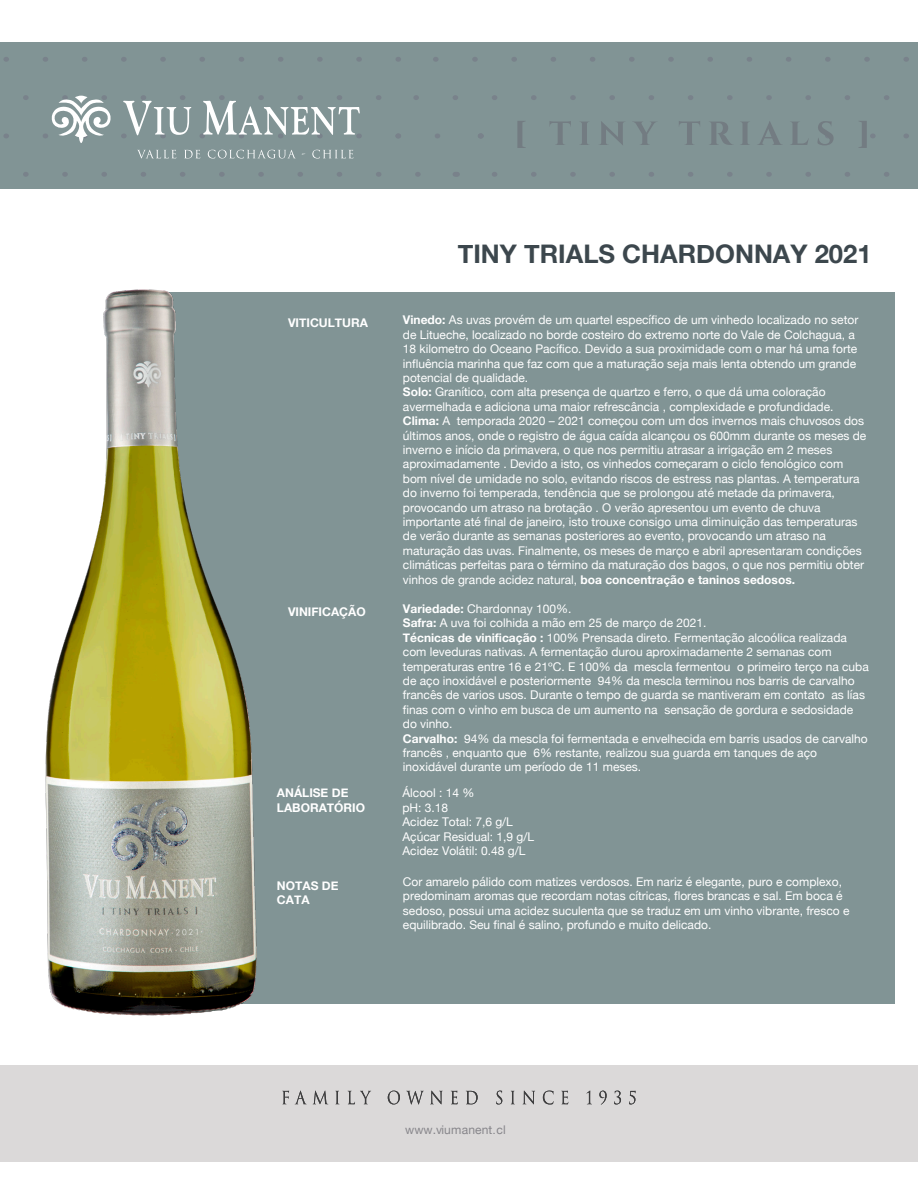
<style>
.page{position:relative;width:918px;height:1188px;background:#fff}
.page>*{position:absolute;margin:0;border:0;box-sizing:border-box;transform-origin:0 0}
.t1{font:700 25.65px "Helvetica Neue";color:#3c474d}
.t2{font:12px/14.4px "Helvetica Neue";color:#fff}
.t3{font:700 12px/14.4px "Helvetica Neue";color:#fff}
.t4{font:12px "Helvetica Neue";color:#87868b}
.s1{font-weight:700}
.s2{font-family:"Arial"}
</style>
<div class="page">
<div style="left:0;top:42px;width:918px;height:147px;background:#819495"></div>
<svg style="left:4px;top:57px;width:5px;height:5px"></svg>
<svg style="left:43px;top:57px;width:5px;height:5px"></svg>
<svg style="left:82px;top:57px;width:5px;height:5px"></svg>
<svg style="left:121px;top:57px;width:6px;height:5px"></svg>
<svg style="left:160px;top:57px;width:6px;height:5px"></svg>
<svg style="left:200px;top:57px;width:5px;height:5px"></svg>
<svg style="left:239px;top:57px;width:5px;height:5px"></svg>
<svg style="left:278px;top:57px;width:5px;height:5px"></svg>
<svg style="left:317px;top:57px;width:6px;height:5px"></svg>
<svg style="left:356px;top:57px;width:6px;height:5px"></svg>
<svg style="left:396px;top:57px;width:5px;height:5px"></svg>
<svg style="left:4px;top:134px;width:5px;height:4px"></svg>
<svg style="left:396px;top:134px;width:5px;height:4px"></svg>
<svg style="left:435px;top:134px;width:5px;height:4px"></svg>
<svg style="left:23px;top:95px;width:6px;height:5px"></svg>
<svg style="left:376px;top:95px;width:5px;height:5px"></svg>
<svg style="left:23px;top:172px;width:6px;height:5px"></svg>
<svg style="left:62px;top:172px;width:6px;height:5px"></svg>
<svg style="left:102px;top:172px;width:5px;height:5px"></svg>
<svg style="left:141px;top:172px;width:5px;height:5px"></svg>
<svg style="left:180px;top:172px;width:5px;height:5px"></svg>
<svg style="left:219px;top:172px;width:6px;height:5px"></svg>
<svg style="left:258px;top:172px;width:6px;height:5px"></svg>
<svg style="left:298px;top:172px;width:5px;height:5px"></svg>
<svg style="left:337px;top:172px;width:5px;height:5px"></svg>
<svg style="left:376px;top:172px;width:5px;height:5px"></svg>
<svg style="left:415px;top:172px;width:6px;height:5px"></svg>
<div style="left:114px;top:292px;width:781px;height:712px;background:#819495"></div>
<div style="left:0;top:1065px;width:918px;height:96px;background:#dbd9d9"></div>
<svg style="left:43px;top:95px;width:68px;height:48px"></svg>
<svg style="left:121px;top:95px;width:70px;height:43px"></svg>
<svg style="left:200px;top:95px;width:162px;height:43px"></svg>
<svg style="left:137px;top:150px;width:39px;height:9px"></svg>
<svg style="left:184px;top:150px;width:16px;height:8px"></svg>
<svg style="left:208px;top:150px;width:88px;height:9px"></svg>
<svg style="left:312px;top:150px;width:41px;height:9px"></svg>
<svg style="left:433px;top:57px;width:5px;height:5px"></svg>
<svg style="left:472px;top:57px;width:6px;height:5px"></svg>
<svg style="left:511px;top:57px;width:6px;height:5px"></svg>
<svg style="left:551px;top:57px;width:5px;height:5px"></svg>
<svg style="left:590px;top:57px;width:5px;height:5px"></svg>
<svg style="left:629px;top:57px;width:6px;height:5px"></svg>
<svg style="left:668px;top:57px;width:6px;height:5px"></svg>
<svg style="left:708px;top:57px;width:5px;height:5px"></svg>
<svg style="left:747px;top:57px;width:5px;height:5px"></svg>
<svg style="left:786px;top:57px;width:5px;height:5px"></svg>
<svg style="left:825px;top:57px;width:6px;height:5px"></svg>
<svg style="left:864px;top:57px;width:6px;height:5px"></svg>
<svg style="left:904px;top:57px;width:5px;height:5px"></svg>
<svg style="left:904px;top:134px;width:5px;height:4px"></svg>
<svg style="left:478px;top:134px;width:6px;height:4px"></svg>
<svg style="left:413px;top:95px;width:6px;height:5px"></svg>
<svg style="left:453px;top:95px;width:5px;height:5px"></svg>
<svg style="left:492px;top:95px;width:5px;height:5px"></svg>
<svg style="left:531px;top:95px;width:5px;height:5px"></svg>
<svg style="left:570px;top:95px;width:6px;height:5px"></svg>
<svg style="left:609px;top:95px;width:6px;height:5px"></svg>
<svg style="left:649px;top:95px;width:5px;height:5px"></svg>
<svg style="left:688px;top:95px;width:5px;height:5px"></svg>
<svg style="left:727px;top:95px;width:6px;height:5px"></svg>
<svg style="left:766px;top:95px;width:6px;height:5px"></svg>
<svg style="left:806px;top:95px;width:5px;height:5px"></svg>
<svg style="left:845px;top:95px;width:5px;height:5px"></svg>
<svg style="left:884px;top:95px;width:5px;height:5px"></svg>
<svg style="left:453px;top:172px;width:7px;height:5px"></svg>
<svg style="left:492px;top:172px;width:5px;height:5px"></svg>
<svg style="left:531px;top:172px;width:5px;height:5px"></svg>
<svg style="left:570px;top:172px;width:6px;height:5px"></svg>
<svg style="left:609px;top:172px;width:6px;height:5px"></svg>
<svg style="left:649px;top:172px;width:5px;height:5px"></svg>
<svg style="left:688px;top:172px;width:5px;height:5px"></svg>
<svg style="left:727px;top:172px;width:6px;height:5px"></svg>
<svg style="left:766px;top:172px;width:6px;height:5px"></svg>
<svg style="left:806px;top:172px;width:5px;height:5px"></svg>
<svg style="left:845px;top:172px;width:5px;height:5px"></svg>
<svg style="left:884px;top:172px;width:5px;height:5px"></svg>
<svg style="left:517px;top:121px;width:358px;height:27px"></svg>
<svg style="left:282px;top:1091px;width:7px;height:13px"></svg>
<svg style="left:295px;top:1091px;width:11px;height:13px"></svg>
<svg style="left:313px;top:1091px;width:15px;height:13px"></svg>
<svg style="left:335px;top:1091px;width:4px;height:13px"></svg>
<svg style="left:348px;top:1091px;width:23px;height:13px"></svg>
<svg style="left:388px;top:1091px;width:12px;height:13px"></svg>
<svg style="left:406px;top:1091px;width:18px;height:13px"></svg>
<svg style="left:430px;top:1091px;width:13px;height:13px"></svg>
<svg style="left:451px;top:1091px;width:7px;height:13px"></svg>
<svg style="left:466px;top:1091px;width:12px;height:13px"></svg>
<svg style="left:496px;top:1091px;width:6px;height:13px"></svg>
<svg style="left:511px;top:1091px;width:4px;height:13px"></svg>
<svg style="left:523px;top:1091px;width:12px;height:13px"></svg>
<svg style="left:543px;top:1091px;width:10px;height:13px"></svg>
<svg style="left:561px;top:1091px;width:7px;height:13px"></svg>
<svg style="left:587px;top:1091px;width:5px;height:13px"></svg>
<svg style="left:599px;top:1091px;width:8px;height:14px"></svg>
<svg style="left:614px;top:1091px;width:7px;height:13px"></svg>
<svg style="left:629px;top:1091px;width:7px;height:13px"></svg>
<img style="left:45px;top:289px;width:212px;height:727px">
<h1 class="t1" style="left:458px;top:234px;width:415px">TINY TRIALS CHARDONNAY 2021</h1>
<p class="t3" style="left:288px;top:316px;width:81px">VITICULTURA</p>
<p class="t2" style="left:403px;top:314px;width:465px"><span class="s1">Vinedo:</span> As uvas provém de um quartel específico de um vinhedo localizado no setor de Litueche, localizado no borde costeiro do extremo norte do Vale de Colchagua, a 18 kilometro do Oceano Pacífico. Devido a sua proximidade com o mar há uma forte influência marinha que faz com que a maturação seja mais lenta obtendo um grande potencial de qualidade.<br><span class="s1">Solo:</span> Granítico, com alta presença de quartzo e ferro, o que dá uma coloração avermelhada e adiciona uma maior refrescância , complexidade e profundidade.<br><span class="s1">Clima:</span> A temporada 2020 – 2021 começou com um dos invernos mais chuvosos dos últimos anos, onde o registro de água caída alcançou os 600mm durante os meses de inverno e início da primavera, o que nos permitiu atrasar a irrigação em 2 meses aproximadamente . Devido a isto, os vinhedos começaram o ciclo fenológico com bom nível de umidade no solo, evitando riscos de estress nas plantas. A temperatura do inverno foi temperada, tendência que se prolongou até metade da primavera, provocando um atraso na brotação . O verão apresentou um evento de chuva importante até final de janeiro, isto trouxe consigo uma diminuição das temperaturas de verão durante as semanas posteriores ao evento, provocando um atraso na maturação das uvas. Finalmente, os meses de março e abril apresentaram condições climáticas perfeitas para o término da maturação dos bagos, o que nos permitiu obter vinhos de grande acidez natural, <span class="s1">boa concentração e taninos sedosos.</span></p>
<p class="t3" style="left:288px;top:605px;width:79px">VINIFICAÇÃO</p>
<p class="t2" style="left:403px;top:602px;width:467px"><span class="s1">Variedade:</span> Chardonnay 100%.<br><span class="s1">Safra:</span> A uva foi colhida a mão em 25 de março de 2021.<br><span class="s1">Técnicas de vinificação :</span> 100% Prensada direto. Fermentação alcoólica realizada com leveduras nativas. A fermentação durou aproximadamente 2 semanas com temperaturas entre 16 e 21ºC. E 100% da mescla fermentou o primeiro terço na cuba de aço inoxidável e posteriormente 94% da mescla terminou nos barris de carvalho francês de varios usos. Durante o tempo de guarda se mantiveram em contato as lías finas com o vinho em busca de um aumento na sensação de gordura e sedosidade do vinho.<br><span class="s1">Carvalho:</span> 94% da mescla foi fermentada e envelhecida em barris usados de carvalho francês , enquanto que 6% restante, realizou sua guarda em tanques de aço inoxidável durante um período de 11 meses.</p>
<p class="t3" style="left:277px;top:786px;width:90px">ANÁLISE DE<br>LABORATÓRIO</p>
<p class="t2" style="left:402px;top:787px;width:133px">Álcool : 14 %<br>pH: 3.18<br>Acidez Total: 7,6 g/L<br>Açúcar Residual: 1,9 g/L<br>Acidez Volátil: 0.48 g/L</p>
<p class="t3" style="left:277px;top:878px;width:63px">NOTAS DE<br>CATA</p>
<p class="t2" style="left:403px;top:875px;width:448px">Cor amarelo pálido com matizes verdosos. Em nariz é elegante, puro e complexo, predominam aromas que recordam notas cítricas, flores brancas e sal. Em boca é sedoso, possui uma acidez suculenta que se traduz em um vinho vibrante, fresco e equilibrado. Seu final é salino, profundo e muito delicado.</p>
<p class="t4" style="left:405px;top:1121px;width:102px">www.viumanent<span class="s2">.</span>cl</p>
</div>
